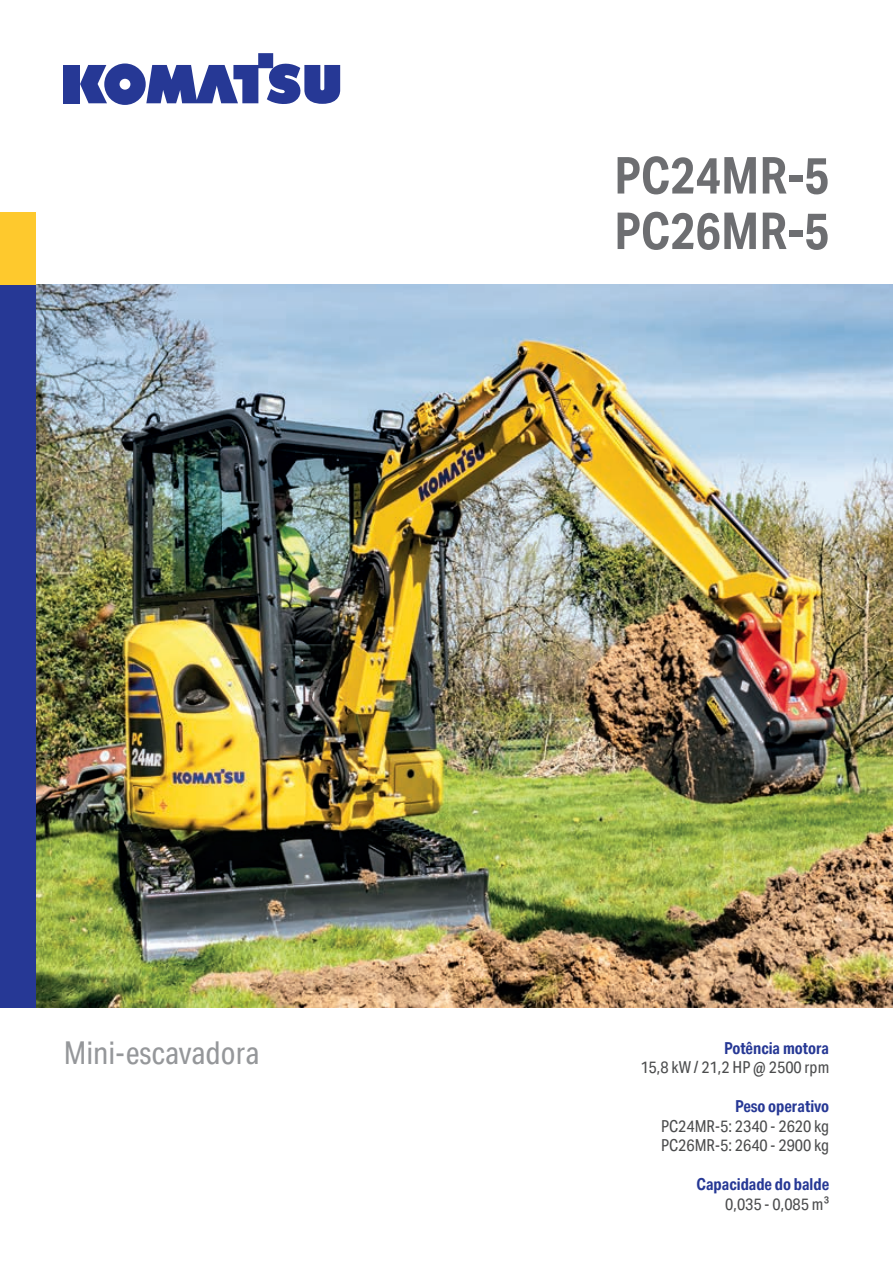
<style>
.page{position:relative;width:893px;height:1263px;background:#fff}
.page>*{position:absolute;margin:0;border:0;box-sizing:border-box;transform-origin:0 0}
.t1{font:700 51px/55.5px "Aktiv Grotesk Cd";color:#6d6e71}
.t2{font:31.5px "Aktiv Grotesk Cd";color:#95979a}
.t3{font:16.5px/19.5px "Aktiv Grotesk Cd";color:#4b4c4d}
.t4{font:700 16.5px "Aktiv Grotesk Cd";color:#263895}
</style>
<div class="page">
<img style="left:36px;top:285px;width:857px;height:723px">
<div style="left:64px;top:65px;width:16px;height:38px;background:#263895"></div>
<svg style="left:80px;top:53px;width:260px;height:52px"></svg>
<div style="left:0;top:213px;width:36px;height:85px;background:#fec92d"></div>
<div style="left:0;top:285px;width:36px;height:723px;background:#263895"></div>
<h2 class="t2" style="left:64px;top:1036px;width:197px">Mini-escavadora</h2>
<h1 class="t1" style="left:614px;top:152px;width:217px">PC24MR-5<br>PC26MR-5</h1>
<p class="t4" style="left:724px;top:1041px;width:107px">Potência motora</p>
<p class="t3" style="left:640px;top:1058px;width:190px">15,8 kW / 21,2 HP @ 2500 rpm</p>
<p class="t4" style="left:735px;top:1100px;width:96px">Peso operativo</p>
<p class="t3" style="left:661px;top:1116px;width:169px">PC24MR-5: 2340 - 2620 kg<br>PC26MR-5: 2640 - 2900 kg</p>
<p class="t4" style="left:697px;top:1178px;width:134px">Capacidade do balde</p>
<p class="t3" style="left:725px;top:1194px;width:106px">0,035 - 0,085 m³</p>
</div>
